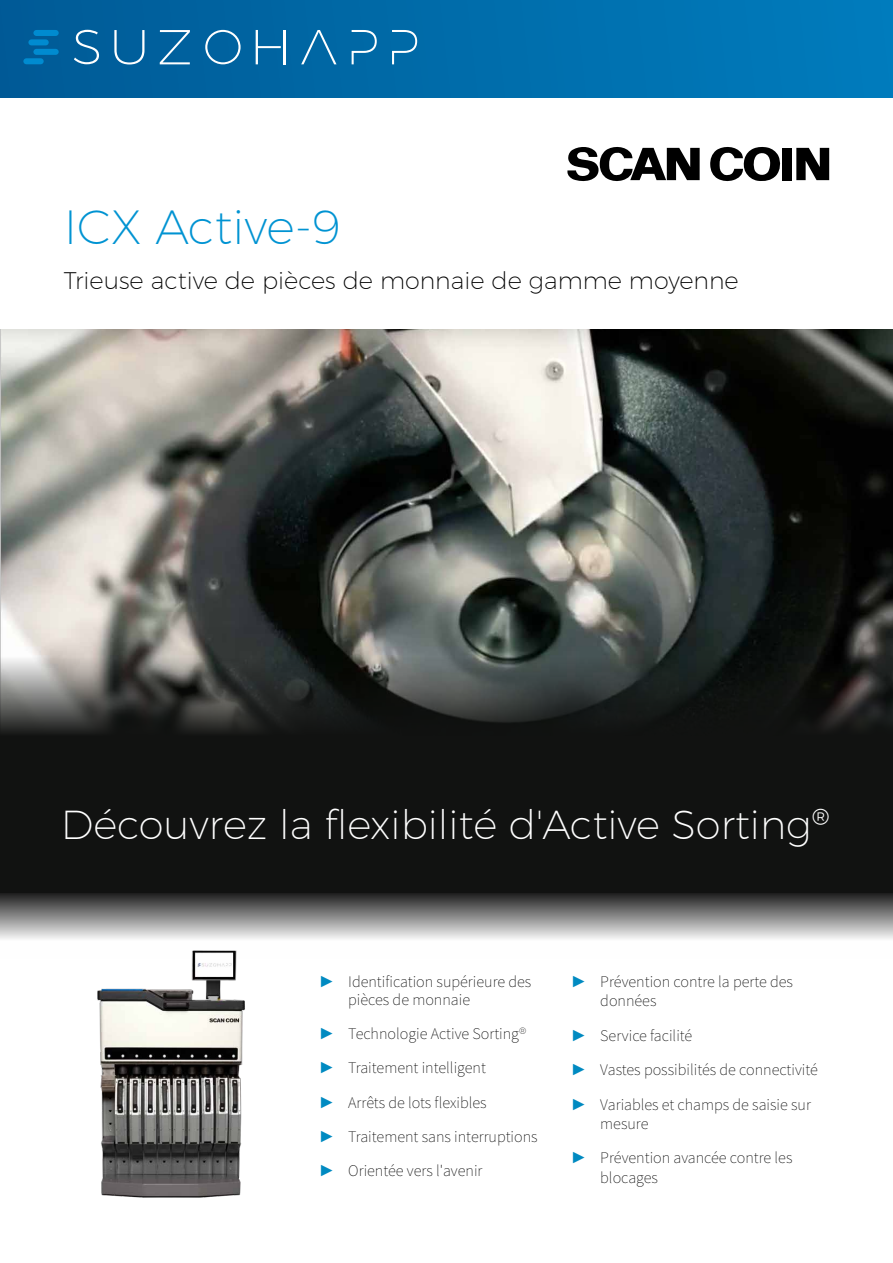
<style>
.page{position:relative;width:893px;height:1263px;background:#fff}
.page>*{position:absolute;margin:0;border:0;box-sizing:border-box;transform-origin:0 0}
.t1{font:200 48px "Montserrat";color:#0093d2}
.t2{font:200 40.5px "Montserrat";color:#fff}
.t3{font:200 24px "Montserrat";color:#000}
.t4{font:200 16.2px/34.3px "Source Sans Pro";color:#000}
.s1{font-family:"Arial Narrow";font-weight:400;color:#008ac1}
</style>
<div class="page">
<img style="left:0;top:330px;width:893px;height:298px">
<svg style="left:0;top:893px;width:893px;height:46px;background:#878787"></svg>
<svg style="left:0;top:628px;width:893px;height:265px;background:#212322"></svg>
<div style="left:783px;top:148px;width:9px;height:32px;background:#000"></div>
<svg style="left:796px;top:148px;width:33px;height:32px"></svg>
<svg style="left:567px;top:147px;width:133px;height:35px"></svg>
<svg style="left:710px;top:147px;width:71px;height:35px"></svg>
<div style="left:0;top:0;width:893px;height:98px;background:linear-gradient(to right,#015b96,#007cbd)"></div>
<div style="left:33px;top:49px;width:26px;height:6px;background:#008bd0;border-radius:3px"></div>
<div style="left:23px;top:58px;width:21px;height:6px;background:#008bd0;border-radius:3px"></div>
<div style="left:33px;top:30px;width:26px;height:6px;background:#008bd0;border-radius:3px"></div>
<svg style="left:28px;top:39px;width:21px;height:6px"></svg>
<svg style="left:114px;top:30px;width:30px;height:34px"></svg>
<svg style="left:160px;top:30px;width:30px;height:34px"></svg>
<svg style="left:205px;top:30px;width:36px;height:34px"></svg>
<hr style="left:284px;top:30px;width:2px;height:34px;background:#fff">
<svg style="left:301px;top:30px;width:35px;height:34px"></svg>
<svg style="left:352px;top:30px;width:25px;height:34px"></svg>
<svg style="left:74px;top:30px;width:25px;height:34px"></svg>
<svg style="left:256px;top:30px;width:25px;height:34px"></svg>
<svg style="left:392px;top:30px;width:25px;height:34px"></svg>
<img style="left:77px;top:937px;width:187px;height:261px">
<h1 class="t1" style="left:64px;top:198px;width:278px">ICX Active-9</h1>
<h3 class="t3" style="left:64px;top:266px;width:676px">Trieuse active de pièces de monnaie de gamme moyenne</h3>
<h2 class="t2" style="left:61px;top:800px;width:770px">Découvrez la flexibilité d'Active Sorting<sup>®</sup></h2>
<p class="t4" style="left:348px;top:972px;width:185px;line-height:18px;text-indent:-27px"><span class="s1">►</span> Identification supérieure des pièces de monnaie</p>
<p class="t4" style="left:321px;top:1016px;width:218px"><span class="s1">►</span> Technologie Active Sorting<sup>® </sup><span class="s1">►</span> Traitement intelligent<br><span class="s1">►</span> Arrêts de lots flexibles<br><span class="s1">►</span> Traitement sans interruptions <span class="s1">►</span> Orientée vers l'avenir</p>
<p class="t4" style="left:600px;top:972px;width:194px;line-height:19.5px;text-indent:-27px"><span class="s1">►</span> Prévention contre la perte des données</p>
<p class="t4" style="left:573px;top:1018px;width:246px"><span class="s1">►</span> Service facilité<br><span class="s1">►</span> Vastes possibilités de connectivité <span class="s1">►</span> Variables et champs de saisie sur</p>
<p class="t4" style="left:573px;top:1106px;width:221px;text-indent:27px">mesure<br><span class="s1">►</span> Prévention avancée contre les</p>
<p class="t4" style="left:600px;top:1160px;width:59px">blocages</p>
</div>
